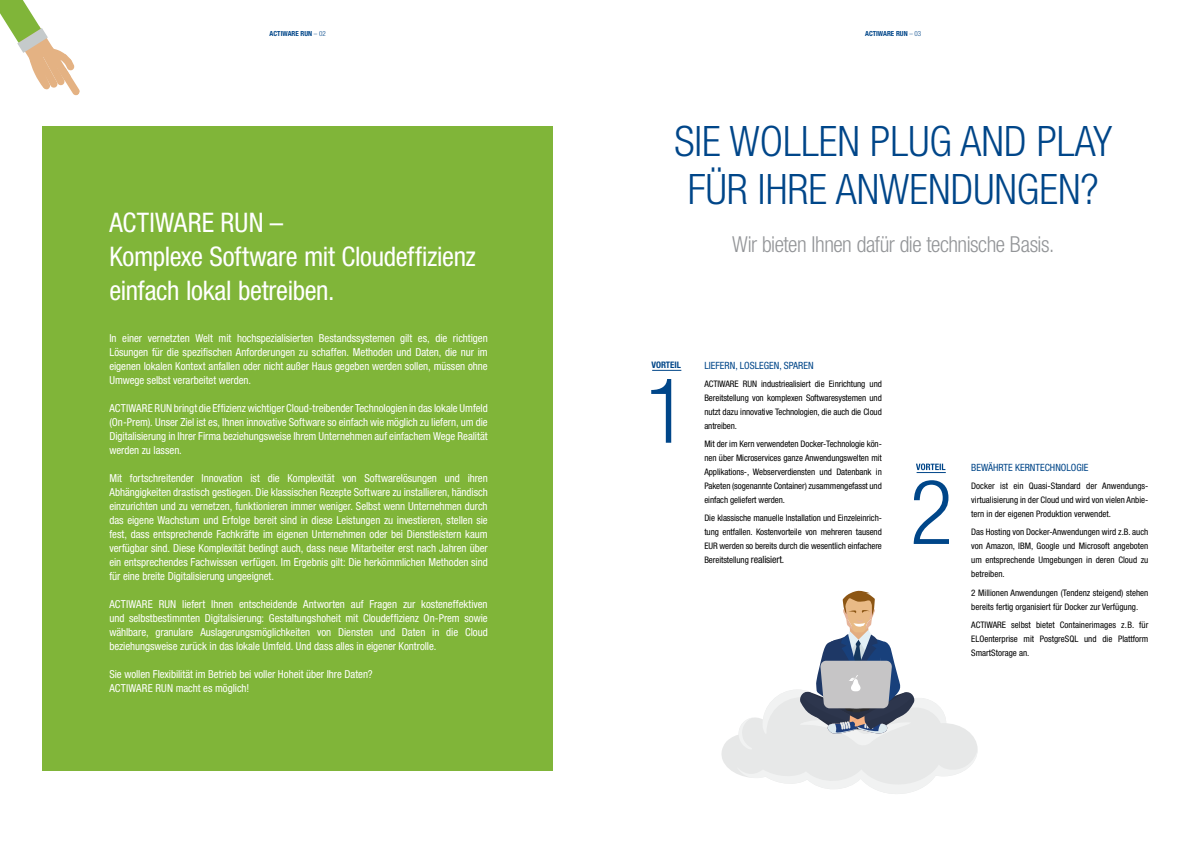
<style>
.page{position:relative;width:1191px;height:842px;background:#fff}
.page>*{position:absolute;margin:0;border:0;box-sizing:border-box;transform-origin:0 0}
.t1{font:300 condensed 42px/48px "Helvetica Neue LT Std";color:#004689;text-align:center}
.t2{font:condensed 27px/34px "Helvetica Neue LT Std";letter-spacing:-.01em;color:#fff}
.t3{font:300 condensed 22px "Helvetica Neue LT Std";letter-spacing:-.025em;color:#939598}
.t4{font:condensed 11px/14px "Helvetica Neue LT Std";letter-spacing:-.005em;color:#fff;text-align:justify}
.t5{font:condensed 10px "Helvetica Neue LT Std";color:#004689}
.t6{font:condensed 9px/14px "Helvetica Neue LT Std";color:#000;text-align:justify}
.t7{font:700 condensed 9px "Helvetica Neue LT Std";color:#004689}
.t8{font:700 condensed 7px "Helvetica Neue LT Std";color:#004689}
.s1{font-weight:300}
.s2{font-size:10px}
</style>
<div class="page">
<div style="left:43px;top:126px;width:510px;height:645px;background:#80b539"></div>
<svg style="left:652px;top:370px;width:29px;height:1px"></svg>
<svg style="left:651px;top:379px;width:20px;height:64px"></svg>
<svg style="left:0;top:0;width:80px;height:96px"></svg>
<svg style="left:916px;top:463px;width:29px;height:10px"></svg>
<svg style="left:913px;top:480px;width:36px;height:64px"></svg>
<svg style="left:721px;top:590px;width:256px;height:204px"></svg>
<p class="t8" style="left:270px;top:29px;width:58px">ACTIWARE RUN <span class="s1">– 02</span></p>
<p class="t8" style="left:865px;top:29px;width:58px">ACTIWARE RUN <span class="s1">– 03</span></p>
<h2 class="t2" style="left:109px;top:205px;width:368px">ACTIWARE RUN –<br>Komplexe Software mit Cloudeffizienz einfach lokal betreiben.</h2>
<p class="t4" style="left:109px;top:331px;width:380px">In einer vernetzten Welt mit hochspezialisierten Bestandssystemen gilt es, die richtigen Lösungen für die spezifischen Anforderungen zu schaffen. Methoden und Daten, die nur im eigenen lokalen Kontext anfallen oder nicht außer Haus gegeben werden sollen, müssen ohne Umwege selbst verarbeitet werden.</p>
<p class="t4" style="left:109px;top:401px;width:380px">ACTIWARE RUN bringt die Effizienz wichtiger Cloud-treibender Technologien in das lokale Umfeld (On-Prem). Unser Ziel ist es, Ihnen innovative Software so einfach wie möglich zu liefern, um die Digitalisierung in Ihrer Firma beziehungsweise Ihrem Unternehmen auf einfachem Wege Realität werden zu lassen.</p>
<p class="t4" style="left:109px;top:471px;width:380px">Mit fortschreitender Innovation ist die Komplexität von Softwarelösungen und ihren Abhängigkeiten drastisch gestiegen. Die klassischen Rezepte Software zu installieren, händisch einzurichten und zu vernetzen, funktionieren immer weniger. Selbst wenn Unternehmen durch das eigene Wachstum und Erfolge bereit sind in diese Leistungen zu investieren, stellen sie fest, dass entsprechende Fachkräfte im eigenen Unternehmen oder bei Dienstleistern kaum verfügbar sind. Diese Komplexität bedingt auch, dass neue Mitarbeiter erst nach Jahren über ein entsprechendes Fachwissen verfügen. Im Ergebnis gilt: Die herkömmlichen Methoden sind für eine breite Digitalisierung ungeeignet.</p>
<p class="t4" style="left:109px;top:597px;width:380px">ACTIWARE RUN liefert Ihnen entscheidende Antworten auf Fragen zur kosteneffektiven und selbstbestimmten Digitalisierung: Gestaltungshoheit mit Cloudeffizienz On-Prem sowie wählbare, granulare Auslagerungsmöglichkeiten von Diensten und Daten in die Cloud beziehungsweise zurück in das lokale Umfeld. Und dass alles in eigener Kontrolle.</p>
<p class="t4" style="left:109px;top:667px;width:265px">Sie wollen Flexibilität im Betrieb bei voller Hoheit über Ihre Daten?<br>ACTIWARE RUN macht es möglich!</p>
<h1 class="t1" style="left:674px;top:117px;width:439px">SIE WOLLEN PLUG AND PLAY<br>FÜR IHRE ANWENDUNGEN?</h1>
<h3 class="t3" style="left:732px;top:232px;width:324px">Wir bieten Ihnen dafür die technische Basis.</h3>
<p class="t7" style="left:651px;top:359px;width:31px">VORTEIL</p>
<p class="t5" style="left:704px;top:359px;width:111px">LIEFERN, LOSLEGEN, SPAREN</p>
<p class="t6" style="left:704px;top:377px;width:179px">ACTIWARE RUN industriealisiert die Einrichtung und Bereitstellung von komplexen Softwaresystemen und nutzt dazu innovative Technologien, die auch die Cloud antreiben.</p>
<p class="t6" style="left:704px;top:437px;width:179px">Mit der im Kern verwendeten Docker-Technologie kön&shy;nen über Microservices ganze Anwendungswelten mit Applikations-, Webserverdiensten und Datenbank in Paketen (sogenannte Container) zusammengefasst und einfach geliefert werden.</p>
<p class="t6" style="left:704px;top:511px;width:179px">Die klassische manuelle Installation und Einzeleinrich&shy;tung entfallen. Kostenvorteile von mehreren tausend EUR werden so bereits durch die wesentlich einfachere Bereitstellung <span class="s2">realisiert.</span></p>
<p class="t5" style="left:971px;top:461px;width:119px">BEWÄHRTE KERNTECHNOLOGIE</p>
<p class="t6" style="left:971px;top:479px;width:179px">Docker ist ein Quasi-Standard der Anwendungs&shy;virtualisierung in der Cloud und wird von vielen Anbie&shy;tern in der eigenen Produktion verwendet.</p>
<p class="t6" style="left:971px;top:525px;width:179px">Das Hosting von Docker-Anwendungen wird z.B. auch von Amazon, IBM, Google und Microsoft angeboten um entsprechende Umgebungen in deren Cloud zu betreiben.</p>
<p class="t6" style="left:971px;top:585px;width:179px">2 Millionen Anwendungen (Tendenz steigend) stehen bereits fertig organisiert für Docker zur Verfügung.</p>
<p class="t6" style="left:971px;top:618px;width:179px">ACTIWARE selbst bietet Containerimages z.B. für ELOenterprise mit PostgreSQL und die Plattform SmartStorage an.</p>
</div>
